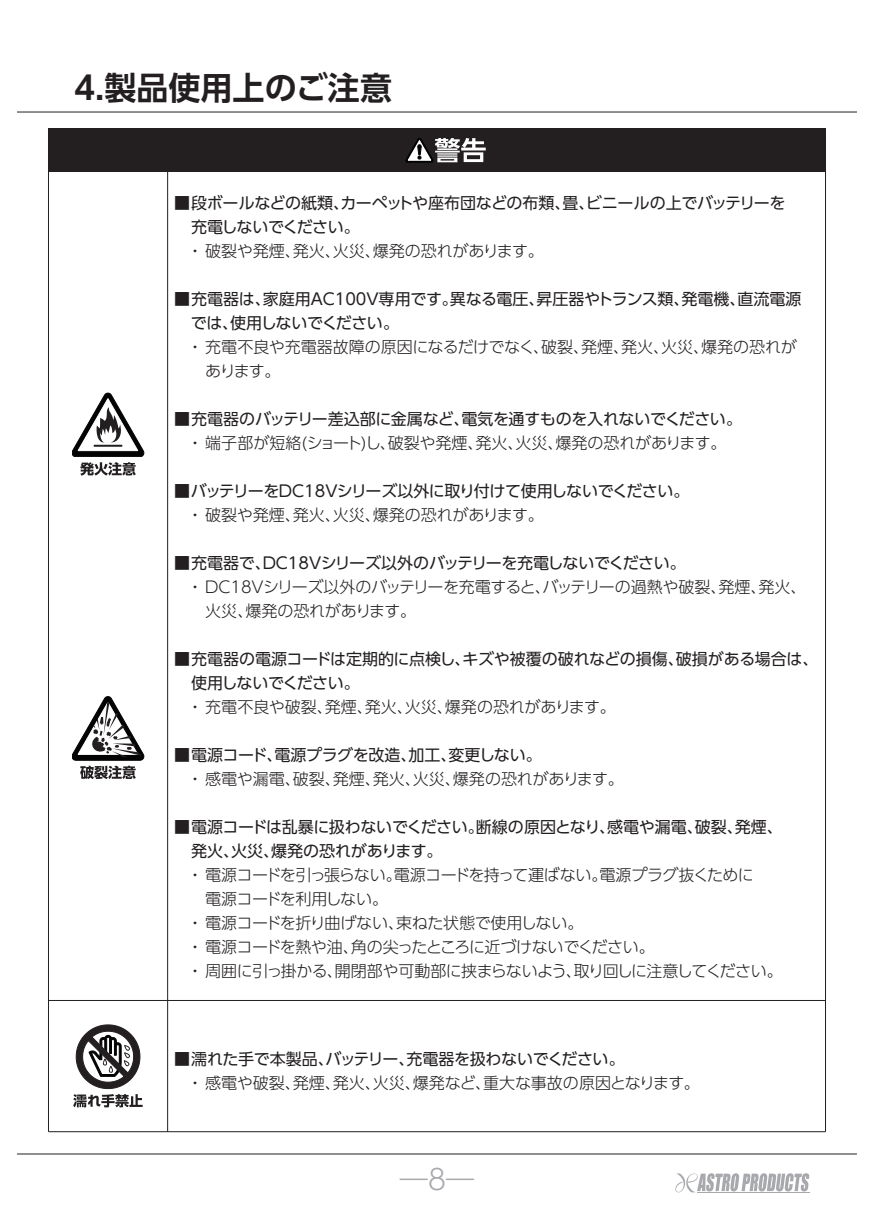
<style>
.page{position:relative;width:874px;height:1225px;background:#fff}
.page>*{position:absolute;margin:0;border:0;box-sizing:border-box;transform-origin:0 0}
.t1{font:700 32px "UD Shin Go Pr 6 De";color:#231f20}
.t2{font:300 28px "UD Shin Go Pr 6";color:#a8a9ad}
.t3{font:16px/24px "UD Shin Go Pr 6";letter-spacing:-.015em;color:#231f20}
.t4{font:300 16px/24px "UD Shin Go Pr 6";letter-spacing:-.02em;color:#231f20}
.t5{font:300 16px/24px "UD Shin Go Pr 6";color:#231f20}
.t6{font:300 16px "UD Shin Go Pr 6";letter-spacing:-.04em;color:#231f20}
</style>
<div class="page">
<hr style="left:48px;top:130px;width:1px;height:1001px;background:#231f20">
<hr style="left:167px;top:130px;width:1px;height:1001px;background:#231f20">
<hr style="left:824px;top:130px;width:1px;height:1001px;background:#231f20">
<svg style="left:76px;top:1024px;width:64px;height:64px"></svg>
<svg style="left:73px;top:1094px;width:70px;height:13px"></svg>
<svg style="left:72px;top:393px;width:72px;height:82px"></svg>
<svg style="left:72px;top:696px;width:72px;height:83px"></svg>
<hr style="left:48px;top:1000px;width:777px;height:1px;background:#231f20">
<hr style="left:17px;top:1153px;width:839px;height:1px;background:#231f20">
<hr style="left:48px;top:1131px;width:777px;height:1px;background:#231f20">
<svg style="left:675px;top:1173px;width:133px;height:20px"></svg>
<hr style="left:696px;top:1192px;width:113px;height:1px;background:#a8a9ad">
<div style="left:48px;top:129px;width:777px;height:43px;background:#231f20"></div>
<svg style="left:405px;top:138px;width:80px;height:24px"></svg>
<hr style="left:17px;top:111px;width:839px;height:1px;background:#231f20">
<h1 class="t1" style="left:74px;top:62px;width:319px">4.製品使用上のご注意</h1>
<p class="t3" style="left:191px;top:190px;width:595px;text-indent:-17px">■ 段ボールなどの紙類、カーペットや座布団などの布類、畳、ビニールの上でバッテリーを充電しないでください。</p>
<p class="t5" style="left:187px;top:238px;width:358px">・ 破裂や発煙、発火、火災、爆発の恐れがあります。</p>
<p class="t3" style="left:191px;top:286px;width:612px;text-indent:-17px">■ 充電器は、家庭用AC100V専用です。異なる電圧、昇圧器やトランス類、発電機、直流電源では、使用しないでください。</p>
<p class="t5" style="left:205px;top:334px;width:592px;text-indent:-18px">・ 充電不良や充電器故障の原因になるだけでなく、破裂、発煙、発火、火災、爆発の恐れがあります。</p>
<p class="t3" style="left:174px;top:406px;width:569px">■ 充電器のバッテリー差込部に金属など、電気を通すものを入れないでください。</p>
<p class="t5" style="left:187px;top:430px;width:540px">・ 端子部が短絡(ショート)し、破裂や発煙、発火、火災、爆発の恐れがあります。</p>
<p class="t3" style="left:174px;top:478px;width:516px">■ バッテリーをDC18Vシリーズ以外に取り付けて使用しないでください。</p>
<p class="t5" style="left:187px;top:502px;width:358px">・ 破裂や発煙、発火、火災、爆発の恐れがあります。</p>
<p class="t3" style="left:174px;top:550px;width:513px">■ 充電器で、DC18Vシリーズ以外のバッテリーを充電しないでください。</p>
<p class="t4" style="left:205px;top:574px;width:602px;text-indent:-18px">・ DC18Vシリーズ以外のバッテリーを充電すると、バッテリーの過熱や破裂、発煙、発火、火災、爆発の恐れがあります。</p>
<p class="t3" style="left:191px;top:646px;width:628px;text-indent:-17px">■ 充電器の電源コードは定期的に点検し、キズや被覆の破れなどの損傷、破損がある場合は、使用しないでください。</p>
<p class="t5" style="left:187px;top:694px;width:430px">・ 充電不良や破裂、発煙、発火、火災、爆発の恐れがあります。</p>
<p class="t3" style="left:174px;top:742px;width:369px">■ 電源コード、電源プラグを改造、加工、変更しない。</p>
<p class="t5" style="left:187px;top:766px;width:438px">・ 感電や漏電、破裂、発煙、発火、火災、爆発の恐れがあります。</p>
<p class="t3" style="left:191px;top:814px;width:593px;text-indent:-17px">■ 電源コードは乱暴に扱わないでください。断線の原因となり、感電や漏電、破裂、発煙、発火、火災、爆発の恐れがあります。</p>
<p class="t6" style="left:187px;top:862px;width:568px">・ 電源コードを引っ張らない。電源コードを持って運ばない。電源プラグ抜くために</p>
<p class="t4" style="left:205px;top:886px;width:184px">電源コードを利用しない。</p>
<p class="t4" style="left:187px;top:910px;width:397px">・ 電源コードを折り曲げない、束ねた状態で使用しない。</p>
<p class="t4" style="left:187px;top:934px;width:469px">・ 電源コードを熱や油、角の尖ったところに近づけないでください。</p>
<p class="t4" style="left:187px;top:958px;width:597px">・ 周囲に引っ掛かる、開閉部や可動部に挟まらないよう、取り回しに注意してください。</p>
<p class="t3" style="left:174px;top:1046px;width:452px">■ 濡れた手で本製品、バッテリー、充電器を扱わないでください。</p>
<p class="t4" style="left:187px;top:1070px;width:514px">・ 感電や破裂、発煙、発火、火災、爆発など、重大な事故の原因となります。</p>
<h2 class="t2" style="left:399px;top:1156px;width:76px">―8―</h2>
</div>
